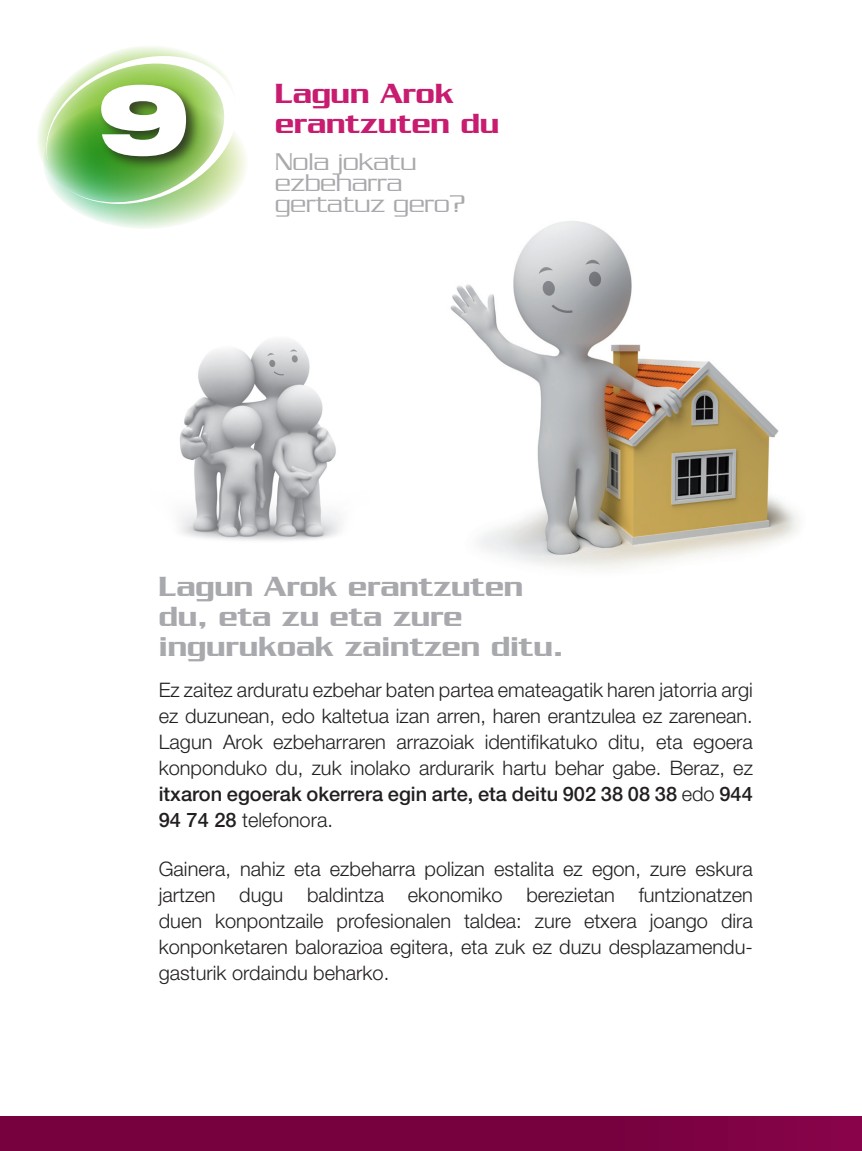
<style>
.page{position:relative;width:862px;height:1151px;background:#fff}
.page>*{position:absolute;margin:0;border:0;box-sizing:border-box;transform-origin:0 0}
.t1{font:900 expanded 98px "Helvetica Neue LT Std";color:#fff}
.t2{font:500 30px/30px "Serpentine";color:#a8a9ad}
.t3{font:500 30px/30px "Serpentine";color:#c71c6f}
.t4{font:300 26.2px/21.4px "Serpentine";color:#a8a9ad}
.t5{font:300 20px/26px "Helvetica Neue LT Std";color:#231f20;text-align:justify}
.s1{font-weight:500}
</style>
<div class="page">
<div style="left:0;top:1117px;width:862px;height:34px;background:linear-gradient(to right,#73013d,#800245)"></div>
<img style="left:450px;top:221px;width:349px;height:348px">
<svg style="left:588px;top:272px;width:13px;height:14px"></svg>
<svg style="left:542px;top:281px;width:13px;height:15px"></svg>
<svg style="left:585px;top:260px;width:15px;height:5px"></svg>
<svg style="left:539px;top:267px;width:14px;height:7px"></svg>
<svg style="left:551px;top:305px;width:21px;height:8px"></svg>
<svg style="left:43px;top:97px;width:205px;height:132px"></svg>
<svg style="left:37px;top:46px;width:209px;height:164px"></svg>
<img style="left:180px;top:339px;width:161px;height:202px">
<svg style="left:290px;top:350px;width:8px;height:12px"></svg>
<svg style="left:267px;top:353px;width:17px;height:22px"></svg>
<p class="t1" style="left:96px;top:55px;width:96px">9</p>
<p class="t3" style="left:275px;top:78px;width:226px">Lagun Arok erantzuten du</p>
<p class="t4" style="left:275px;top:150px;width:192px">Nola jokatu ezbeharra gertatuz gero?</p>
<p class="t2" style="left:159px;top:571px;width:406px">Lagun Arok erantzuten du, eta zu eta zure ingurukoak zaintzen ditu.</p>
<p class="t5" style="left:159px;top:677px;width:595px">Ez zaitez arduratu ezbehar baten partea emateagatik haren jatorria argi ez duzunean, edo kaltetua izan arren, haren erantzulea ez zarenean.<br>Lagun Arok ezbeharraren arrazoiak identifikatuko ditu, eta egoera konponduko du, zuk inolako ardurarik hartu behar gabe. Beraz, ez <span class="s1">itxaron egoerak okerrera egin arte, eta deitu 902 38 08 38</span> edo <span class="s1">944<br>94 74 28</span> telefonora.</p>
<p class="t5" style="left:159px;top:855px;width:595px">Gainera, nahiz eta ezbeharra polizan estalita ez egon, zure eskura jartzen dugu baldintza ekonomiko berezietan funtzionatzen duen konpontzaile profesionalen taldea: zure etxera joango dira konponketaren balorazioa egitera, eta zuk ez duzu desplazamendu&shy;gasturik ordaindu beharko.</p>
</div>
